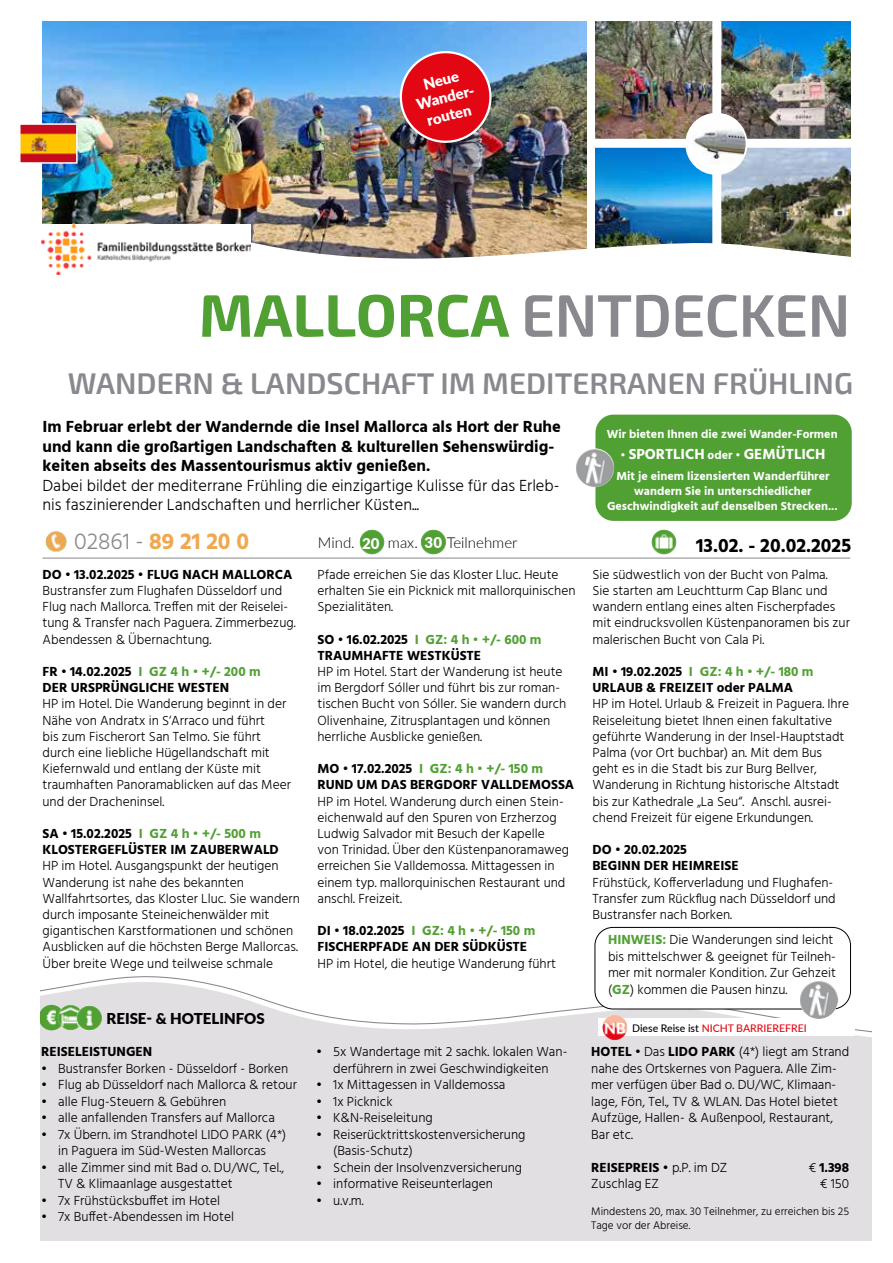
<style>
.page{position:relative;width:893px;height:1263px;background:#fff}
.page>*{position:absolute;margin:0;border:0;box-sizing:border-box;transform-origin:0 0}
.t1{font:600 60px "Exo 2";letter-spacing:-.01em;color:#88888e}
.t2{font:600 30px "Exo 2";color:#88888e}
.t3{font:700 23.25px "Hind";color:#efa850}
.t4{font:700 19.5px "Hind";color:#000}
.t5{font:700 16.5px/19.5px "Hind";color:#000}
.t6{font:300 16.5px/19.5px "Hind";color:#000}
.t7{font:700 15px "Hind";color:#fff}
.t8{font:300 15px "Lato";color:#000}
.t9{font:900 15px "Lato";color:#fff}
.t10{font:900 15px "Lato";color:#000}
.t11{font:300 13.5px/16.2px "Hind";color:#000}
.t12{font:700 13.5px/16.2px "Hind";color:#000}
.t13{font:700 12px/15px "Hind";color:#fff;text-align:center}
.t14{font:300 11.25px/13.5px "Hind";color:#000}
.t15{font:500 10.5px "Lato";color:#e30613}
.s1{font-weight:700;color:#51a034}
.s2{font-size:12px}
.s3{font-weight:300;color:#88888e}
.s4{font-weight:900;color:#fff}
.s5{color:#51a034}
.s6{color:#000}
.s7{font-weight:700}
.s8{font-weight:300}
</style>
<div class="page">
<svg style="left:40px;top:972px;width:832px;height:269px;background:#e2e1e2"></svg>
<img style="left:421px;top:529px;width:25px;height:26px;border-radius:13px">
<img style="left:359px;top:529px;width:26px;height:26px;border-radius:13px">
<hr style="left:42px;top:558px;width:808px;height:1px;background:#88888e">
<img style="left:651px;top:529px;width:26px;height:26px;border-radius:13px">
<img style="left:46px;top:531px;width:20px;height:21px;border-radius:10px">
<img style="left:43px;top:22px;width:543px;height:202px">
<img style="left:722px;top:21px;width:128px;height:118px">
<img style="left:721px;top:148px;width:129px;height:76px">
<img style="left:595px;top:21px;width:117px;height:118px">
<img style="left:595px;top:148px;width:117px;height:76px">
<img style="left:686px;top:114px;width:60px;height:60px;border-radius:30px">
<div style="left:685px;top:113px;width:62px;height:62px;border:2px solid #fff;border-radius:50%"></div>
<img style="left:56px;top:224px;width:795px;height:51px">
<div style="left:595px;top:415px;width:257px;height:106px;background:#51a034;border-radius:18px"></div>
<img style="left:575px;top:448px;width:39px;height:39px;border-radius:19px">
<div style="left:595px;top:927px;width:255px;height:82px;background:#fff;border-radius:18px"></div>
<div style="left:595px;top:927px;width:256px;height:82px;border:1px solid #000;border-radius:18px"></div>
<img style="left:396px;top:48px;width:99px;height:98px">
<div style="left:598px;top:1018px;width:256px;height:18px;background:#fff"></div>
<img style="left:602px;top:1015px;width:25px;height:25px;border-radius:13px">
<img style="left:799px;top:980px;width:39px;height:39px;border-radius:19px">
<img style="left:22px;top:126px;width:53px;height:35px">
<div style="left:19px;top:123px;width:59px;height:41px;border:2px solid #fff"></div>
<img style="left:41px;top:224px;width:210px;height:50px">
<p class="t9" style="left:421px;top:73px;width:38px;rotate:-14deg">Neue</p>
<p class="t9" style="left:414px;top:94px;width:70px;rotate:-14deg">Wander-</p>
<p class="t9" style="left:425px;top:110px;width:47px;rotate:-14deg">routen</p>
<h1 class="t1" style="left:199px;top:280px;width:653px"><span class="s1">MALLORCA</span> ENTDECKEN</h1>
<h2 class="t2" style="left:68px;top:366px;width:787px">WANDERN &amp; LANDSCHAFT IM MEDITERRANEN FRÜHLING</h2>
<p class="t5" style="left:43px;top:417px;width:520px">Im Februar erlebt der Wandernde die Insel Mallorca als Hort der Ruhe und kann die großartigen Landschaften &amp; kulturellen Sehenswürdig&shy;keiten abseits des Massentourismus aktiv genießen.</p>
<p class="t6" style="left:43px;top:476px;width:518px">Dabei bildet der mediterrane Frühling die einzigartige Kulisse für das Erleb&shy;nis faszinierender Landschaften und herrlicher Küsten...</p>
<p class="t13" style="left:607px;top:427px;width:232px">Wir bieten Ihnen die zwei Wander-Formen</p>
<p class="t7" style="left:621px;top:445px;width:206px"><span class="s2">•</span> SPORTLICH <span class="s2">oder •</span> GEMÜTLICH</p>
<p class="t13" style="left:607px;top:468px;width:232px">Mit je einem lizensierten Wanderführer wandern Sie in unterschiedlicher<br>Geschwindigkeit auf denselben Strecken...</p>
<h3 class="t3" style="left:74px;top:527px;width:176px"><span class="s3">02861 -</span> 89 21 20 0</h3>
<p class="t8" style="left:318px;top:532px;width:38px">Mind.</p>
<p class="t8" style="left:388px;top:532px;width:31px">max.</p>
<p class="t8" style="left:425px;top:532px;width:94px"><span class="s4">30</span> Teilnehmer</p>
<p class="t9" style="left:362px;top:532px;width:19px">20</p>
<h3 class="t4" style="left:696px;top:534px;width:156px">13.02. - 20.02.2025</h3>
<p class="t12" style="left:43px;top:566px;width:251px">DO • 13.02.2025 • FLUG NACH MALLORCA</p>
<p class="t11" style="left:43px;top:583px;width:255px">Bustransfer zum Flughafen Düsseldorf und Flug nach Mallorca. Treffen mit der Reiselei&shy;tung &amp; Transfer nach Paguera. Zimmerbezug.<br>Abendessen &amp; Übernachtung.</p>
<p class="t12" style="left:43px;top:663px;width:220px">FR • 14.02.2025 <span class="s5">I GZ 4 h • +/- 200 m<br></span>DER URSPRÜNGLICHE WESTEN</p>
<p class="t11" style="left:43px;top:696px;width:250px">HP im Hotel. Die Wanderung beginnt in der Nähe von Andratx in S‘Arraco und führt<br>bis zum Fischerort San Telmo. Sie führt durch eine liebliche Hügellandschaft mit Kiefernwald und entlang der Küste mit traumhaften Panoramablicken auf das Meer und der Dracheninsel.</p>
<p class="t12" style="left:43px;top:825px;width:238px">SA • 15.02.2025 <span class="s5">I GZ 4 h • +/- 500 m<br></span>KLOSTERGEFLÜSTER IM ZAUBERWALD</p>
<p class="t11" style="left:43px;top:858px;width:259px">HP im Hotel. Ausgangspunkt der heutigen Wanderung ist nahe des bekannten Wallfahrtsortes, das Kloster Lluc. Sie wandern durch imposante Steineichenwälder mit gigantischen Karstformationen und schönen Ausblicken auf die höchsten Berge Mallorcas.<br>Über breite Wege und teilweise schmale</p>
<p class="t10" style="left:107px;top:1007px;width:160px">REISE- &amp; HOTELINFOS</p>
<p class="t12" style="left:41px;top:1043px;width:113px">REISELEISTUNGEN</p>
<p class="t11" style="left:41px;top:1061px;width:249px">• Bustransfer Borken - Düsseldorf - Borken</p>
<p class="t11" style="left:41px;top:1077px;width:257px">• Flug ab Düsseldorf nach Mallorca &amp; retour</p>
<p class="t11" style="left:41px;top:1094px;width:187px">• alle Flug-Steuern &amp; Gebühren</p>
<p class="t11" style="left:41px;top:1110px;width:235px">• alle anfallenden Transfers auf Mallorca</p>
<p class="t11" style="left:41px;top:1126px;width:247px;text-align:center">• 7x Übern. im Strandhotel LIDO PARK (4*) in Paguera im Süd-Westen Mallorcas</p>
<p class="t11" style="left:58px;top:1159px;width:228px;text-indent:-17px">• alle Zimmer sind mit Bad o. DU/WC, Tel.,<br>TV &amp; Klimaanlage ausgestattet</p>
<p class="t11" style="left:41px;top:1193px;width:180px">• 7x Frühstücksbuffet im Hotel</p>
<p class="t11" style="left:41px;top:1209px;width:194px">• 7x Buffet-Abendessen im Hotel</p>
<p class="t11" style="left:317px;top:567px;width:259px">Pfade erreichen Sie das Kloster Lluc. Heute erhalten Sie ein Picknick mit mallorquinischen<br>Spezialitäten.</p>
<p class="t12" style="left:317px;top:631px;width:225px">SO • 16.02.2025 <span class="s5">I GZ: 4 h • +/- 600 m<br></span>TRAUMHAFTE WESTKÜSTE</p>
<p class="t11" style="left:317px;top:664px;width:250px">HP im Hotel. Start der Wanderung ist heute im Bergdorf Sóller und führt bis zur roman&shy;tischen Bucht von Sóller. Sie wandern durch Olivenhaine, Zitrusplantagen und können herrliche Ausblicke genießen.</p>
<p class="t12" style="left:317px;top:760px;width:258px">MO • 17.02.2025 <span class="s5">I GZ: 4 h • +/- 150 m<br></span>RUND UM DAS BERGDORF VALLDEMOSSA</p>
<p class="t11" style="left:317px;top:794px;width:253px">HP im Hotel. Wanderung durch einen Stein&shy;eichenwald auf den Spuren von Erzherzog Ludwig Salvador mit Besuch der Kapelle von Trinidad. Über den Küstenpanoramaweg erreichen Sie Valldemossa. Mittagessen in einem typ. mallorquinischen Restaurant und anschl. Freizeit.</p>
<p class="t12" style="left:317px;top:922px;width:219px">DI • 18.02.2025 <span class="s5">I GZ: 4 h • +/- 150 m<br></span>FISCHERPFADE AN DER SÜDKÜSTE</p>
<p class="t11" style="left:317px;top:956px;width:240px">HP im Hotel, die heutige Wanderung führt</p>
<p class="t11" style="left:316px;top:1044px;width:253px;text-align:center">• 5x Wandertage mit 2 sachk. lokalen Wan&shy;derführern in zwei Geschwindigkeiten</p>
<p class="t11" style="left:316px;top:1077px;width:191px">• 1x Mittagessen in Valldemossa</p>
<p class="t11" style="left:316px;top:1094px;width:78px">• 1x Picknick</p>
<p class="t11" style="left:316px;top:1110px;width:118px">• K&amp;N-Reiseleitung</p>
<p class="t11" style="left:333px;top:1126px;width:194px;text-indent:-17px">• Reiserücktrittskostenversicherung (Basis-Schutz)</p>
<p class="t11" style="left:316px;top:1160px;width:207px">• Schein der Insolvenzversicherung</p>
<p class="t11" style="left:316px;top:1176px;width:178px">• informative Reiseunterlagen</p>
<p class="t11" style="left:316px;top:1193px;width:49px">• u.v.m.</p>
<p class="t11" style="left:592px;top:567px;width:259px">Sie südwestlich von der Bucht von Palma.<br>Sie starten am Leuchtturm Cap Blanc und wandern entlang eines alten Fischerpfades mit eindrucksvollen Küstenpanoramen bis zur malerischen Bucht von Cala Pi.</p>
<p class="t12" style="left:592px;top:663px;width:223px">MI • 19.02.2025 <span class="s5">I GZ: 4 h • +/- 180 m<br></span>URLAUB &amp; FREIZEIT oder PALMA</p>
<p class="t11" style="left:592px;top:696px;width:258px">HP im Hotel. Urlaub &amp; Freizeit in Paguera. Ihre Reiseleitung bietet Ihnen einen fakultative geführte Wanderung in der Insel-Hauptstadt Palma (vor Ort buchbar) an. Mit dem Bus geht es in die Stadt bis zur Burg Bellver, Wanderung in Richtung historische Altstadt bis zur Kathedrale „La Seu“. Anschl. ausrei&shy;chend Freizeit für eigene Erkundungen.</p>
<p class="t12" style="left:592px;top:841px;width:148px">DO • 20.02.2025<br>BEGINN DER HEIMREISE</p>
<p class="t11" style="left:592px;top:875px;width:245px">Frühstück, Kofferverladung und Flughafen-<br>Transfer zum Rückflug nach Düsseldorf und<br>Bustransfer nach Borken.</p>
<p class="t11" style="left:608px;top:932px;width:229px"><span class="s1">HINWEIS:</span> Die Wanderungen sind leicht bis mittelschwer &amp; geeignet für Teilneh&shy;mer mit normaler Kondition. Zur Gehzeit (<span class="s1">GZ</span>) kommen die Pausen hinzu.</p>
<p class="t15" style="left:632px;top:1021px;width:176px"><span class="s6">Diese Reise ist</span> NICHT BARRIEREFREI</p>
<p class="t11" style="left:591px;top:1044px;width:259px"><span class="s7">HOTEL •</span> Das <span class="s7">LIDO PARK</span> (4*) liegt am Strand nahe des Ortskernes von Paguera. Alle Zim&shy;mer verfügen über Bad o. DU/WC, Klimaan&shy;lage, Fön, Tel., TV &amp; WLAN. Das Hotel bietet Aufzüge, Hallen- &amp; Außenpool, Restaurant, Bar etc.</p>
<p class="t12" style="left:591px;top:1159px;width:138px">REISEPREIS • <span class="s8">p.P. im DZ</span></p>
<p class="t12" style="left:808px;top:1159px;width:42px"><span class="s8">€</span> 1.398</p>
<p class="t11" style="left:591px;top:1176px;width:69px">Zuschlag EZ</p>
<p class="t11" style="left:820px;top:1176px;width:31px">€ 150</p>
<p class="t14" style="left:591px;top:1205px;width:259px">Mindestens 20, max. 30 Teilnehmer, zu erreichen bis 25<br>Tage vor der Abreise.</p>
</div>
